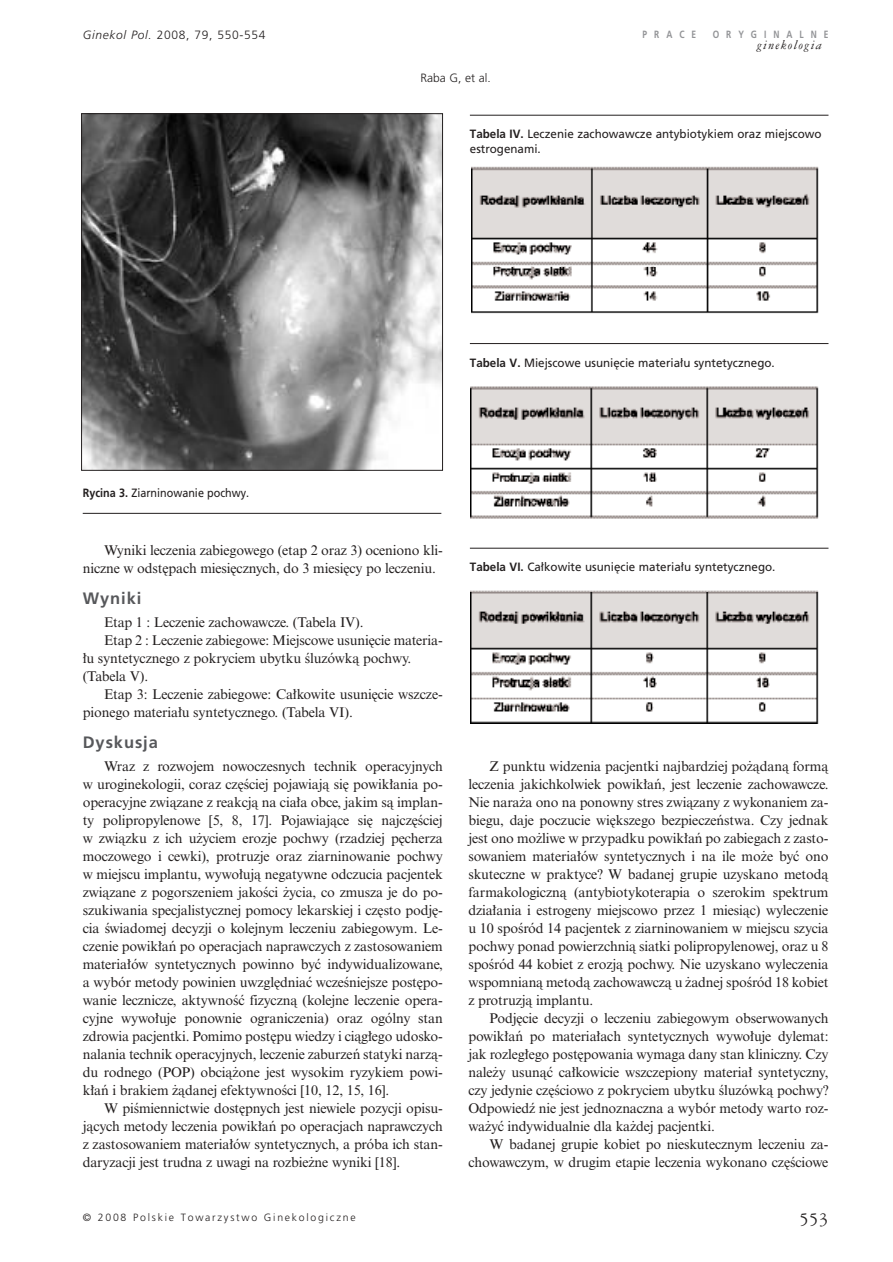
<style>
.page{position:relative;width:893px;height:1262px;background:#fff}
.page>*{position:absolute;margin:0;border:0;box-sizing:border-box;transform-origin:0 0}
.t1{font:19.5px "American Garamond PL";color:#231f1f}
.t2{font:700 16.5px "Pfrutiger";letter-spacing:.055em;color:#57585b}
.t3{font:14.1px/18px "Times NR PL";letter-spacing:-.01em;color:#231f1f}
.t4{font:italic 13.5px "American Garamond PL";letter-spacing:.1em;color:#231f1f}
.t5{font:12px/14.4px "Pfrutiger Roman";color:#231f1f}
.t6{font:300 12px "Pfrutiger";letter-spacing:.055em;color:#231f1f}
.t7{font:12px "Pfrutiger Roman";color:#231f1f;scale:.9 1}
.t8{font:300 10.5px "Pfrutiger";letter-spacing:.165em;color:#231f1f}
.t9{font:700 10.5px "Pfrutiger";letter-spacing:.835em;color:#939497;scale:.8 1}
.s1{font-style:italic}
.s2{font-family:"Pfrutiger";font-weight:700}
</style>
<div class="page">
<hr style="left:470px;top:115px;width:358px;height:1px;background:#231f1f">
<img style="left:471px;top:166px;width:348px;height:102px">
<img style="left:471px;top:268px;width:348px;height:46px">
<hr style="left:470px;top:343px;width:358px;height:1px;background:#231f1f">
<img style="left:471px;top:386px;width:348px;height:97px">
<img style="left:471px;top:483px;width:348px;height:36px">
<hr style="left:470px;top:548px;width:358px;height:1px;background:#231f1f">
<img style="left:471px;top:592px;width:348px;height:131px">
<img style="left:83px;top:115px;width:358px;height:353px">
<div style="left:81px;top:113px;width:362px;height:357px;border:1px solid #231f1f"></div>
<hr style="left:83px;top:513px;width:358px;height:1px;background:#231f1f">
<p class="t6" style="left:83px;top:31px;width:184px"><span class="s1">Ginekol Pol.</span> 2008, 79, 550-554</p>
<p class="t7" style="left:83px;top:489px;width:186px"><span class="s2">Rycina 3.</span> Ziarninowanie pochwy.</p>
<p class="t6" style="left:420px;top:73px;width:72px">Raba G, et al.</p>
<p class="t9" style="left:642px;top:31px;width:69px">PRACE</p>
<p class="t9" style="left:712px;top:31px;width:146px">ORYGINALNE</p>
<p class="t4" style="left:757px;top:40px;width:66px">ginekologia</p>
<p class="t5" style="left:470px;top:128px;width:353px"><span class="s2">Tabela IV.</span> Leczenie zachowawcze antybiotykiem oraz miejscowo estrogenami.</p>
<p class="t5" style="left:470px;top:356px;width:306px"><span class="s2">Tabela V.</span> Miejscowe usuni´cie materia∏u syntetycznego.</p>
<p class="t3" style="left:83px;top:542px;width:361px;text-indent:21px">Wyniki leczenia zabiegowego (etap 2 oraz 3) oceniono kli&shy;niczne w odst´pach miesi´cznych, do 3 miesi´cy po leczeniu.</p>
<p class="t2" style="left:83px;top:592px;width:60px">Wyniki</p>
<p class="t3" style="left:104px;top:614px;width:261px">Etap 1 : Leczenie zachowawcze. (Tabela IV).</p>
<p class="t3" style="left:104px;top:632px;width:340px">Etap 2 : Leczenie zabiegowe: Miejscowe usuni´cie materia-</p>
<p class="t3" style="left:83px;top:650px;width:330px">∏u syntetycznego z pokryciem ubytku Êluzówkà pochwy.</p>
<p class="t3" style="left:83px;top:668px;width:67px">(Tabela V).</p>
<p class="t3" style="left:104px;top:686px;width:340px">Etap 3: Leczenie zabiegowe: Ca∏kowite usuni´cie wszcze-</p>
<p class="t3" style="left:83px;top:704px;width:271px">pionego materia∏u syntetycznego. (Tabela VI).</p>
<p class="t2" style="left:83px;top:736px;width:77px">Dyskusja</p>
<p class="t3" style="left:104px;top:758px;width:340px">Wraz z rozwojem nowoczesnych technik operacyjnych</p>
<p class="t3" style="left:83px;top:776px;width:361px">w uroginekologii, coraz cz´Êciej pojawiajà si´ powik∏ania po-</p>
<p class="t3" style="left:83px;top:794px;width:361px">operacyjne zwiàzane z reakcjà na cia∏a obce, jakim sà implan-</p>
<p class="t3" style="left:83px;top:812px;width:361px">ty polipropylenowe [5, 8, 17]. Pojawiajàce si´ najcz´Êciej</p>
<p class="t3" style="left:83px;top:830px;width:361px">w zwiàzku z ich u˝yciem erozje pochwy (rzadziej p´cherza</p>
<p class="t3" style="left:83px;top:848px;width:361px">moczowego i cewki), protruzje oraz ziarninowanie pochwy</p>
<p class="t3" style="left:83px;top:866px;width:361px">w miejscu implantu, wywo∏ujà negatywne odczucia pacjentek</p>
<p class="t3" style="left:83px;top:884px;width:361px">zwiàzane z pogorszeniem jakoÊci ˝ycia, co zmusza je do po-</p>
<p class="t3" style="left:83px;top:902px;width:361px">szukiwania specjalistycznej pomocy lekarskiej i cz´sto podj´-</p>
<p class="t3" style="left:83px;top:920px;width:361px">cia Êwiadomej decyzji o kolejnym leczeniu zabiegowym. Le-</p>
<p class="t3" style="left:83px;top:938px;width:361px">czenie powik∏aƒ po operacjach naprawczych z zastosowaniem</p>
<p class="t3" style="left:83px;top:956px;width:361px">materia∏ów syntetycznych powinno byç indywidualizowane,</p>
<p class="t3" style="left:83px;top:974px;width:361px">a wybór metody powinien uwzgl´dniaç wczeÊniejsze post´po-</p>
<p class="t3" style="left:83px;top:992px;width:361px">wanie lecznicze, aktywnoÊç fizycznà (kolejne leczenie opera-</p>
<p class="t3" style="left:83px;top:1010px;width:361px">cyjne wywo∏uje ponownie ograniczenia) oraz ogólny stan</p>
<p class="t3" style="left:83px;top:1028px;width:361px">zdrowia pacjentki. Pomimo post´pu wiedzy i ciàg∏ego udosko-</p>
<p class="t3" style="left:83px;top:1046px;width:361px">nalania technik operacyjnych, leczenie zaburzeƒ statyki narzà-</p>
<p class="t3" style="left:83px;top:1064px;width:361px">du rodnego (POP) obcià˝one jest wysokim ryzykiem powi-</p>
<p class="t3" style="left:83px;top:1082px;width:308px">k∏aƒ i brakiem ˝àdanej efektywnoÊci [10, 12, 15, 16].</p>
<p class="t3" style="left:104px;top:1100px;width:340px">W piÊmiennictwie dost´pnych jest niewiele pozycji opisu-</p>
<p class="t3" style="left:83px;top:1118px;width:361px">jàcych metody leczenia powik∏aƒ po operacjach naprawczych</p>
<p class="t3" style="left:83px;top:1136px;width:361px">z zastosowaniem materia∏ów syntetycznych, a próba ich stan-</p>
<p class="t3" style="left:83px;top:1154px;width:319px">daryzacji jest trudna z uwagi na rozbie˝ne wyniki [18].</p>
<p class="t5" style="left:470px;top:561px;width:307px"><span class="s2">Tabela VI.</span> Ca∏kowite usuni´cie materia∏u syntetycznego.</p>
<p class="t3" style="left:489px;top:758px;width:340px">Z punktu widzenia pacjentki najbardziej po˝àdanà formà</p>
<p class="t3" style="left:468px;top:776px;width:361px">leczenia jakichkolwiek powik∏aƒ, jest leczenie zachowawcze.</p>
<p class="t3" style="left:468px;top:794px;width:361px">Nie nara˝a ono na ponowny stres zwiàzany z wykonaniem za-</p>
<p class="t3" style="left:468px;top:812px;width:361px">biegu, daje poczucie wi´kszego bezpieczeƒstwa. Czy jednak</p>
<p class="t3" style="left:468px;top:830px;width:361px">jest ono mo˝liwe w przypadku powik∏aƒ po zabiegach z zasto-</p>
<p class="t3" style="left:468px;top:848px;width:361px">sowaniem materia∏ów syntetycznych i na ile mo˝e byç ono</p>
<p class="t3" style="left:468px;top:866px;width:361px">skuteczne w praktyce? W badanej grupie uzyskano metodà</p>
<p class="t3" style="left:468px;top:884px;width:361px">farmakologicznà (antybiotykoterapia o szerokim spektrum</p>
<p class="t3" style="left:468px;top:902px;width:361px">dzia∏ania i estrogeny miejscowo przez 1 miesiàc) wyleczenie</p>
<p class="t3" style="left:468px;top:920px;width:361px">u 10 spoÊród 14 pacjentek z ziarninowaniem w miejscu szycia</p>
<p class="t3" style="left:468px;top:938px;width:361px">pochwy ponad powierzchnià siatki polipropylenowej, oraz u 8</p>
<p class="t3" style="left:468px;top:956px;width:361px">spoÊród 44 kobiet z erozjà pochwy. Nie uzyskano wyleczenia</p>
<p class="t3" style="left:468px;top:974px;width:361px">wspomnianà metodà zachowawczà u ˝adnej spoÊród 18 kobiet</p>
<p class="t3" style="left:468px;top:992px;width:126px">z protruzjà implantu.</p>
<p class="t3" style="left:489px;top:1010px;width:340px">Podj´cie decyzji o leczeniu zabiegowym obserwowanych</p>
<p class="t3" style="left:468px;top:1028px;width:361px">powik∏aƒ po materia∏ach syntetycznych wywo∏uje dylemat:</p>
<p class="t3" style="left:468px;top:1046px;width:361px">jak rozleg∏ego post´powania wymaga dany stan kliniczny. Czy</p>
<p class="t3" style="left:468px;top:1064px;width:361px">nale˝y usunàç ca∏kowicie wszczepiony materia∏ syntetyczny,</p>
<p class="t3" style="left:468px;top:1082px;width:361px">czy jedynie cz´Êciowo z pokryciem ubytku Êluzówkà pochwy?</p>
<p class="t3" style="left:468px;top:1100px;width:361px">Odpowiedê nie jest jednoznaczna a wybór metody warto roz-</p>
<p class="t3" style="left:468px;top:1118px;width:248px">wa˝yç indywidualnie dla ka˝dej pacjentki.</p>
<p class="t3" style="left:489px;top:1136px;width:340px">W badanej grupie kobiet po nieskutecznym leczeniu za-</p>
<p class="t3" style="left:468px;top:1154px;width:361px">chowawczym, w drugim etapie leczenia wykonano cz´Êciowe</p>
<p class="t8" style="left:83px;top:1213px;width:274px">© 2008 Polskie Towarzystwo Ginekologiczne</p>
<p class="t1" style="left:799px;top:1211px;width:30px">553</p>
</div>
